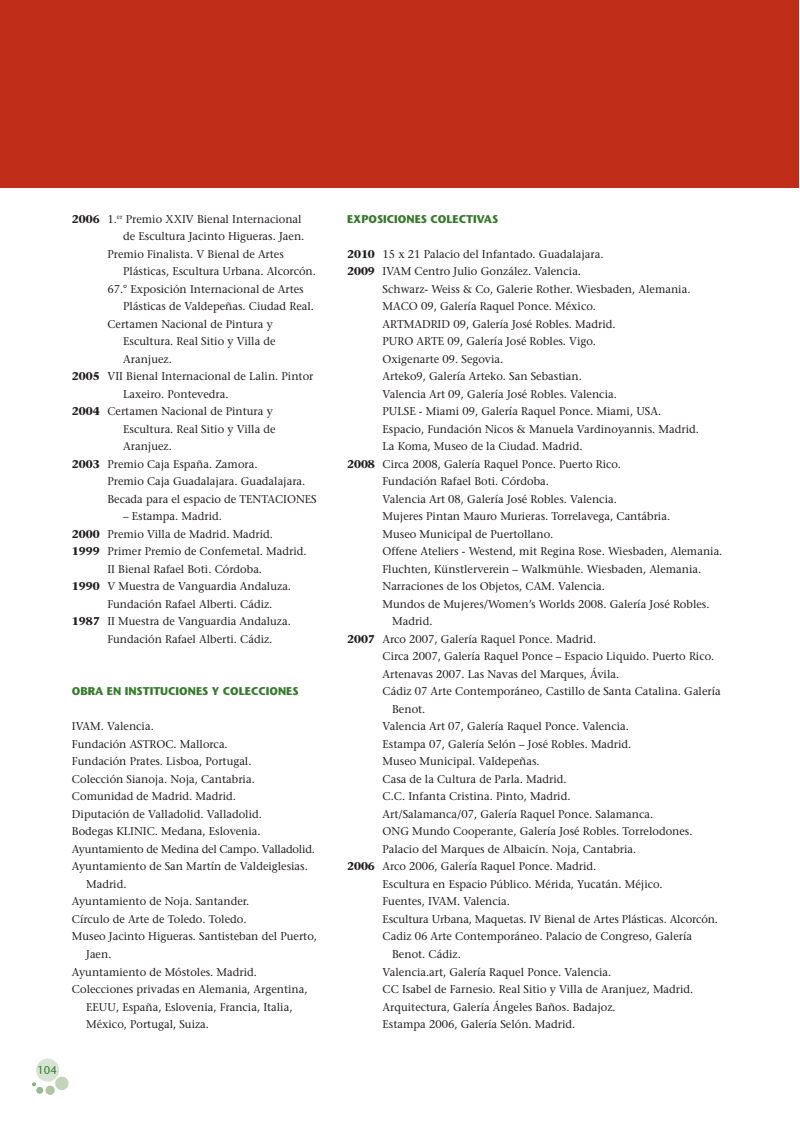
<style>
.page{position:relative;width:800px;height:1136px;background:#fff}
.page>*{position:absolute;margin:0;border:0;box-sizing:border-box;transform-origin:0 0}
.t1{font:500 11.25px/17.5px "Stone Serif Std";color:#231f20}
.t2{font:700 11.25px "Stone Sans Std";color:#357b2b}
.t3{font:500 11.25px "Stone Serif Std";letter-spacing:-.02em;color:#231f20}
.t4{font:500 11.25px "Stone Sans Std";color:#357b2b}
.s1{font-weight:700}
</style>
<div class="page">
<div style="left:55px;top:1077px;width:14px;height:13px;background:#c2d5b9;border-radius:50%"></div>
<div style="left:45px;top:1086px;width:10px;height:9px;background:#afc7a2;border-radius:50%"></div>
<div style="left:36px;top:1087px;width:7px;height:7px;background:#9bb98c;border-radius:50%"></div>
<svg style="left:32px;top:1059px;width:27px;height:27px"></svg>
<div style="left:0;top:0;width:798px;height:187px;background:#c02d19"></div>
<p class="t1" style="left:72px;top:210px;width:231px"><span class="s1">2006</span> 1.<sup>er</sup> Premio XXIV Bienal Internacional</p>
<p class="t1" style="left:123px;top:228px;width:183px">de Escultura Jacinto Higueras. Jaen.</p>
<p class="t1" style="left:107px;top:245px;width:178px">Premio Finalista. V Bienal de Artes</p>
<p class="t1" style="left:123px;top:263px;width:194px">Plásticas, Escultura Urbana. Alcorcón.</p>
<p class="t1" style="left:107px;top:280px;width:198px">67.° Exposición Internacional de Artes</p>
<p class="t1" style="left:123px;top:298px;width:192px">Plásticas de Valdepeñas. Ciudad Real.</p>
<p class="t1" style="left:107px;top:315px;width:167px">Certamen Nacional de Pintura y</p>
<p class="t1" style="left:123px;top:333px;width:154px">Escultura. Real Sitio y Villa de</p>
<p class="t1" style="left:123px;top:350px;width:50px">Aranjuez.</p>
<p class="t1" style="left:72px;top:368px;width:243px"><span class="s1">2005</span> VII Bienal Internacional de Lalin. Pintor</p>
<p class="t1" style="left:123px;top:385px;width:107px">Laxeiro. Pontevedra.</p>
<p class="t1" style="left:72px;top:403px;width:202px"><span class="s1">2004</span> Certamen Nacional de Pintura y</p>
<p class="t1" style="left:123px;top:420px;width:154px">Escultura. Real Sitio y Villa de</p>
<p class="t1" style="left:123px;top:438px;width:50px">Aranjuez.</p>
<p class="t1" style="left:72px;top:455px;width:187px"><span class="s1">2003</span> Premio Caja España. Zamora.</p>
<p class="t1" style="left:107px;top:473px;width:199px">Premio Caja Guadalajara. Guadalajara.</p>
<p class="t1" style="left:107px;top:490px;width:211px">Becada para el espacio de TENTACIONES</p>
<p class="t1" style="left:123px;top:508px;width:100px">– Estampa. Madrid.</p>
<p class="t1" style="left:72px;top:525px;width:202px"><span class="s1">2000</span> Premio Villa de Madrid. Madrid.</p>
<p class="t1" style="left:72px;top:543px;width:236px"><span class="s1">1999</span> Primer Premio de Confemetal. Madrid.</p>
<p class="t1" style="left:107px;top:560px;width:156px">II Bienal Rafael Boti. Córdoba.</p>
<p class="t1" style="left:72px;top:578px;width:220px"><span class="s1">1990</span> V Muestra de Vanguardia Andaluza.</p>
<p class="t1" style="left:107px;top:595px;width:166px">Fundación Rafael Alberti. Cádiz.</p>
<p class="t1" style="left:72px;top:613px;width:220px"><span class="s1">1987</span> II Muestra de Vanguardia Andaluza.</p>
<p class="t1" style="left:107px;top:630px;width:166px">Fundación Rafael Alberti. Cádiz.</p>
<p class="t4" style="left:37px;top:1063px;width:21px">104</p>
<p class="t2" style="left:72px;top:685px;width:228px">OBRA EN INSTITUCIONES y COLECCIONES</p>
<p class="t1" style="left:72px;top:718px;width:83px">IVAM. Valencia.</p>
<p class="t1" style="left:72px;top:735px;width:157px">Fundación ASTROC. Mallorca.</p>
<p class="t1" style="left:72px;top:753px;width:181px">Fundación Prates. Lisboa, Portugal.</p>
<p class="t1" style="left:72px;top:770px;width:184px">Colección Sianoja. Noja, Cantabria.</p>
<p class="t1" style="left:72px;top:788px;width:165px">Comunidad de Madrid. Madrid.</p>
<p class="t1" style="left:72px;top:805px;width:191px">Diputación de Valladolid. Valladolid.</p>
<p class="t1" style="left:72px;top:823px;width:190px">Bodegas KLINIC. Medana, Eslovenia.</p>
<p class="t3" style="left:72px;top:842px;width:244px">Ayuntamiento de Medina del Campo. Valladolid.</p>
<p class="t1" style="left:72px;top:858px;width:237px">Ayuntamiento de San Martín de Valdeiglesias.</p>
<p class="t1" style="left:86px;top:875px;width:42px">Madrid.</p>
<p class="t1" style="left:72px;top:893px;width:179px">Ayuntamiento de Noja. Santander.</p>
<p class="t1" style="left:72px;top:910px;width:176px">Círculo de Arte de Toledo. Toledo.</p>
<p class="t1" style="left:72px;top:928px;width:246px">Museo Jacinto Higueras. Santisteban del Puerto,</p>
<p class="t1" style="left:86px;top:945px;width:27px">Jaen.</p>
<p class="t1" style="left:72px;top:963px;width:186px">Ayuntamiento de Móstoles. Madrid.</p>
<p class="t1" style="left:72px;top:980px;width:237px">Colecciones privadas en Alemania, Argentina,</p>
<p class="t1" style="left:86px;top:998px;width:208px">EEUU, España, Eslovenia, Francia, Italia,</p>
<p class="t1" style="left:86px;top:1015px;width:124px">México, Portugal, Suiza.</p>
<p class="t2" style="left:347px;top:212px;width:152px">EXPOSICIONES COLECTIVAS</p>
<p class="t1" style="left:347px;top:245px;width:258px"><span class="s1">2010</span> 15 x 21 Palacio del Infantado. Guadalajara.<br><span class="s1">2009</span> IVAM Centro Julio González. Valencia.</p>
<p class="t1" style="left:382px;top:280px;width:309px">Schwarz- Weiss &amp; Co, Galerie Rother. Wiesbaden, Alemania.</p>
<p class="t1" style="left:382px;top:298px;width:215px">MACO 09, Galería Raquel Ponce. México.</p>
<p class="t1" style="left:382px;top:315px;width:234px">ARTMADRID 09, Galería José Robles. Madrid.</p>
<p class="t1" style="left:382px;top:333px;width:215px">PURO ARTE 09, Galería José Robles. Vigo.</p>
<p class="t1" style="left:382px;top:350px;width:122px">Oxigenarte 09. Segovia.</p>
<p class="t1" style="left:382px;top:368px;width:201px">Arteko9, Galería Arteko. San Sebastian.</p>
<p class="t1" style="left:382px;top:385px;width:236px">Valencia Art 09, Galería José Robles. Valencia.</p>
<p class="t1" style="left:382px;top:403px;width:280px">PULSE - Miami 09, Galería Raquel Ponce. Miami, USA.</p>
<p class="t1" style="left:382px;top:420px;width:318px">Espacio, Fundación Nicos &amp; Manuela Vardinoyannis. Madrid.</p>
<p class="t1" style="left:382px;top:438px;width:201px">La Koma, Museo de la Ciudad. Madrid.</p>
<p class="t1" style="left:347px;top:455px;width:275px"><span class="s1">2008</span> Circa 2008, Galería Raquel Ponce. Puerto Rico.</p>
<p class="t1" style="left:382px;top:473px;width:168px">Fundación Rafael Boti. Córdoba.</p>
<p class="t1" style="left:382px;top:490px;width:236px">Valencia Art 08, Galería José Robles. Valencia.</p>
<p class="t1" style="left:382px;top:508px;width:289px">Mujeres Pintan Mauro Murieras. Torrelavega, Cantábria.</p>
<p class="t1" style="left:382px;top:525px;width:172px">Museo Municipal de Puertollano.</p>
<p class="t1" style="left:382px;top:543px;width:341px">Offene Ateliers - Westend, mit Regina Rose. Wiesbaden, Alemania.</p>
<p class="t1" style="left:382px;top:560px;width:320px">Fluchten, Künstlerverein – Walkmühle. Wiesbaden, Alemania.</p>
<p class="t1" style="left:382px;top:578px;width:224px">Narraciones de los Objetos, CAM. Valencia.</p>
<p class="t1" style="left:382px;top:595px;width:328px">Mundos de Mujeres/Women’s Worlds 2008. Galería José Robles.</p>
<p class="t1" style="left:392px;top:613px;width:42px">Madrid.</p>
<p class="t1" style="left:347px;top:630px;width:251px"><span class="s1">2007</span> Arco 2007, Galería Raquel Ponce. Madrid.</p>
<p class="t1" style="left:382px;top:648px;width:333px">Circa 2007, Galería Raquel Ponce – Espacio Liquido. Puerto Rico.</p>
<p class="t1" style="left:382px;top:665px;width:238px">Artenavas 2007. Las Navas del Marques, Ávila.</p>
<p class="t1" style="left:382px;top:683px;width:339px">Cádiz 07 Arte Contemporáneo, Castillo de Santa Catalina. Galería</p>
<p class="t1" style="left:392px;top:700px;width:35px">Benot.</p>
<p class="t1" style="left:382px;top:718px;width:248px">Valencia Art 07, Galería Raquel Ponce. Valencia.</p>
<p class="t1" style="left:382px;top:735px;width:250px">Estampa 07, Galería Selón – José Robles. Madrid.</p>
<p class="t1" style="left:382px;top:753px;width:158px">Museo Municipal. Valdepeñas.</p>
<p class="t1" style="left:382px;top:770px;width:185px">Casa de la Cultura de Parla. Madrid.</p>
<p class="t1" style="left:382px;top:788px;width:189px">C.C. Infanta Cristina. Pinto, Madrid.</p>
<p class="t1" style="left:382px;top:805px;width:272px">Art/Salamanca/07, Galería Raquel Ponce. Salamanca.</p>
<p class="t1" style="left:382px;top:823px;width:311px">ONG Mundo Cooperante, Galería José Robles. Torrelodones.</p>
<p class="t1" style="left:382px;top:840px;width:255px">Palacio del Marques de Albaicín. Noja, Cantabria.</p>
<p class="t1" style="left:347px;top:858px;width:251px"><span class="s1">2006</span> Arco 2006, Galería Raquel Ponce. Madrid.</p>
<p class="t1" style="left:382px;top:875px;width:281px">Escultura en Espacio Público. Mérida, Yucatán. Méjico.</p>
<p class="t1" style="left:382px;top:893px;width:129px">Fuentes, IVAM. Valencia.</p>
<p class="t1" style="left:382px;top:910px;width:337px">Escultura Urbana, Maquetas. IV Bienal de Artes Plásticas. Alcorcón.</p>
<p class="t1" style="left:382px;top:928px;width:311px">Cadiz 06 Arte Contemporáneo. Palacio de Congreso, Galería</p>
<p class="t1" style="left:392px;top:945px;width:70px">Benot. Cádiz.</p>
<p class="t1" style="left:382px;top:963px;width:230px">Valencia.art, Galería Raquel Ponce. Valencia.</p>
<p class="t1" style="left:382px;top:980px;width:312px">CC Isabel de Farnesio. Real Sitio y Villa de Aranjuez, Madrid.</p>
<p class="t1" style="left:382px;top:998px;width:234px">Arquitectura, Galería Ángeles Baños. Badajoz.</p>
<p class="t1" style="left:382px;top:1015px;width:194px">Estampa 2006, Galería Selón. Madrid.</p>
</div>
